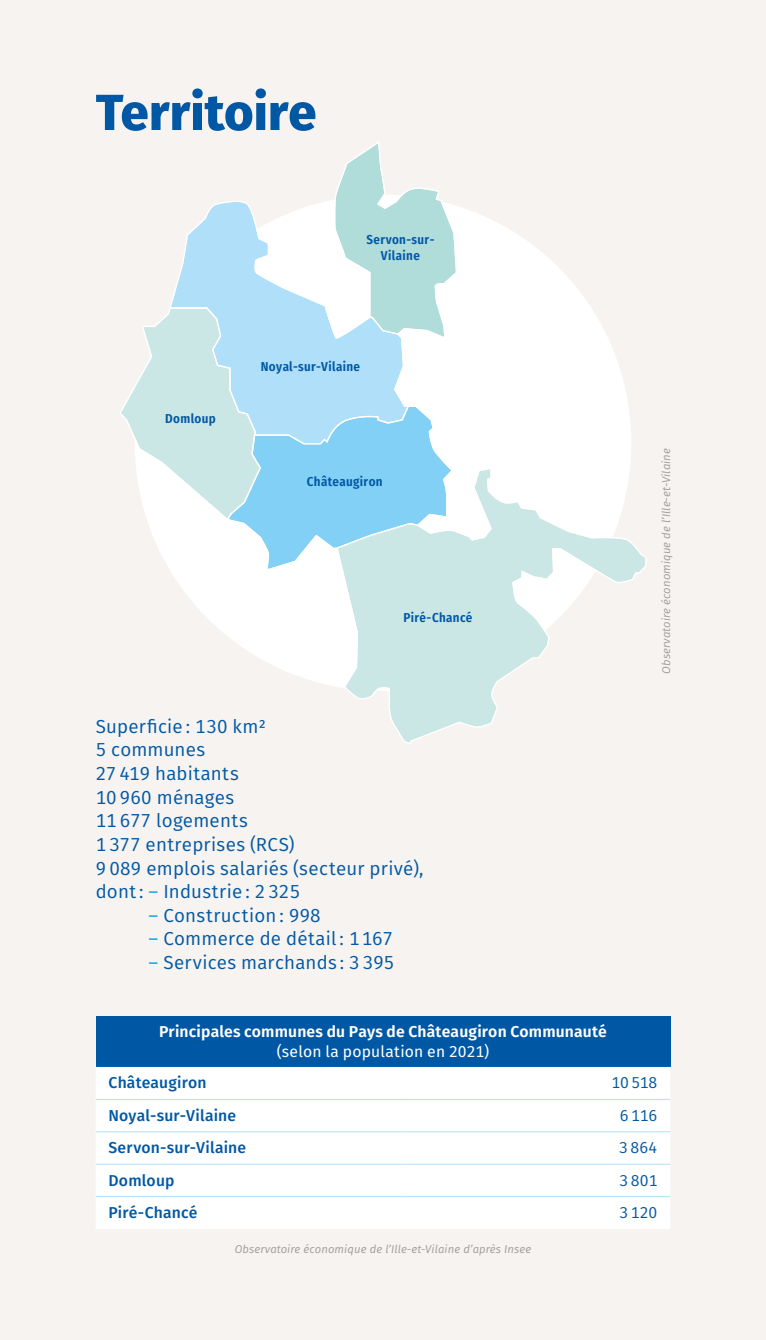
<style>
.page{position:relative;width:766px;height:1340px;background:#fff}
.page>*{position:absolute;margin:0;border:0;box-sizing:border-box;transform-origin:0 0}
.t1{font:800 50.62px "Fira Sans";color:#0058a5}
.t2{font:18.9px/23.6px "Fira Sans";letter-spacing:.01em;color:#0058a5}
.t3{font:500 15.75px "Fira Sans";letter-spacing:.01em;color:#0058a5}
.t4{font:600 15.75px "Fira Sans";letter-spacing:.01em;color:#fff}
.t5{font:15.75px "Fira Sans";color:#fff}
.t6{font:15.75px "Fira Sans";letter-spacing:.005em;color:#0058a5}
.t7{font:600 12.83px/16px "Fira Sans Condensed";letter-spacing:.025em;color:#0058a5;text-align:center}
.t8{font:italic 11.25px "Fira Sans";letter-spacing:.01em;color:#9d9d9c}
.s1{color:#009fe3}
</style>
<div class="page">
<div style="left:0;top:0;width:765px;height:1339px;background:#f7f3f0"></div>
<div style="left:135px;top:195px;width:496px;height:496px;background:#fff;border-radius:50%"></div>
<svg style="left:343px;top:469px;width:303px;height:275px"></svg>
<svg style="left:120px;top:142px;width:337px;height:428px"></svg>
<div style="left:96px;top:1016px;width:574px;height:50px;background:#0058a5"></div>
<div style="left:96px;top:1066px;width:574px;height:163px;background:#fff"></div>
<hr style="left:96px;top:1098px;width:310px;height:1px;background:#afdff9">
<hr style="left:406px;top:1098px;width:264px;height:1px;background:#afdff9">
<hr style="left:96px;top:1131px;width:310px;height:1px;background:#afdff9">
<hr style="left:406px;top:1131px;width:264px;height:1px;background:#afdff9">
<hr style="left:96px;top:1163px;width:310px;height:1px;background:#afdff9">
<hr style="left:406px;top:1163px;width:264px;height:1px;background:#afdff9">
<hr style="left:96px;top:1196px;width:310px;height:1px;background:#afdff9">
<hr style="left:406px;top:1196px;width:264px;height:1px;background:#afdff9">
<h1 class="t1" style="left:96px;top:68px;width:222px">Territoire</h1>
<p class="t7" style="left:366px;top:231px;width:70px">Servon-sur-<br>Vilaine</p>
<p class="t7" style="left:165px;top:410px;width:52px">Domloup</p>
<p class="t7" style="left:260px;top:357px;width:101px">Noyal-sur-Vilaine</p>
<p class="t7" style="left:307px;top:473px;width:77px">Châteaugiron</p>
<p class="t7" style="left:403px;top:609px;width:70px">Piré-Chancé</p>
<p class="t2" style="left:96px;top:714px;width:329px">Superficie : 130 km2<br>5 communes<br>27 419 habitants<br>10 960 ménages<br>11 677 logements<br>1 377 entreprises (RCS)<br>9 089 emplois salariés (secteur privé), dont: <span class="s1">–</span> Industrie : 2 325</p>
<p class="t2" style="left:149px;top:903px;width:174px"><span class="s1">–</span> Construction : 998</p>
<p class="t2" style="left:149px;top:926px;width:246px"><span class="s1">–</span> Commerce de détail : 1167</p>
<p class="t2" style="left:149px;top:950px;width:247px"><span class="s1">–</span> Services marchands : 3 395</p>
<p class="t8" style="left:657px;top:673px;width:227px;rotate:-90deg">Observatoire économique de l’Ille-et-Vilaine</p>
<p class="t4" style="left:159px;top:1018px;width:449px">Principales communes du Pays de Châteaugiron Communauté</p>
<p class="t5" style="left:277px;top:1039px;width:214px">(selon la population en 2021)</p>
<p class="t3" style="left:108px;top:1070px;width:99px">Châteaugiron</p>
<p class="t6" style="left:611px;top:1071px;width:48px">10 518</p>
<p class="t3" style="left:108px;top:1102px;width:129px">Noyal-sur-Vilaine</p>
<p class="t6" style="left:619px;top:1103px;width:39px">6 116</p>
<p class="t3" style="left:108px;top:1134px;width:139px">Servon-sur-Vilaine</p>
<p class="t6" style="left:619px;top:1135px;width:40px">3 864</p>
<p class="t3" style="left:108px;top:1167px;width:67px">Domloup</p>
<p class="t6" style="left:619px;top:1168px;width:39px">3 801</p>
<p class="t3" style="left:108px;top:1199px;width:90px">Piré-Chancé</p>
<p class="t6" style="left:619px;top:1200px;width:39px">3 120</p>
<p class="t8" style="left:235px;top:1240px;width:298px">Observatoire économique de l’Ille-et-Vilaine d’après Insee</p>
</div>
